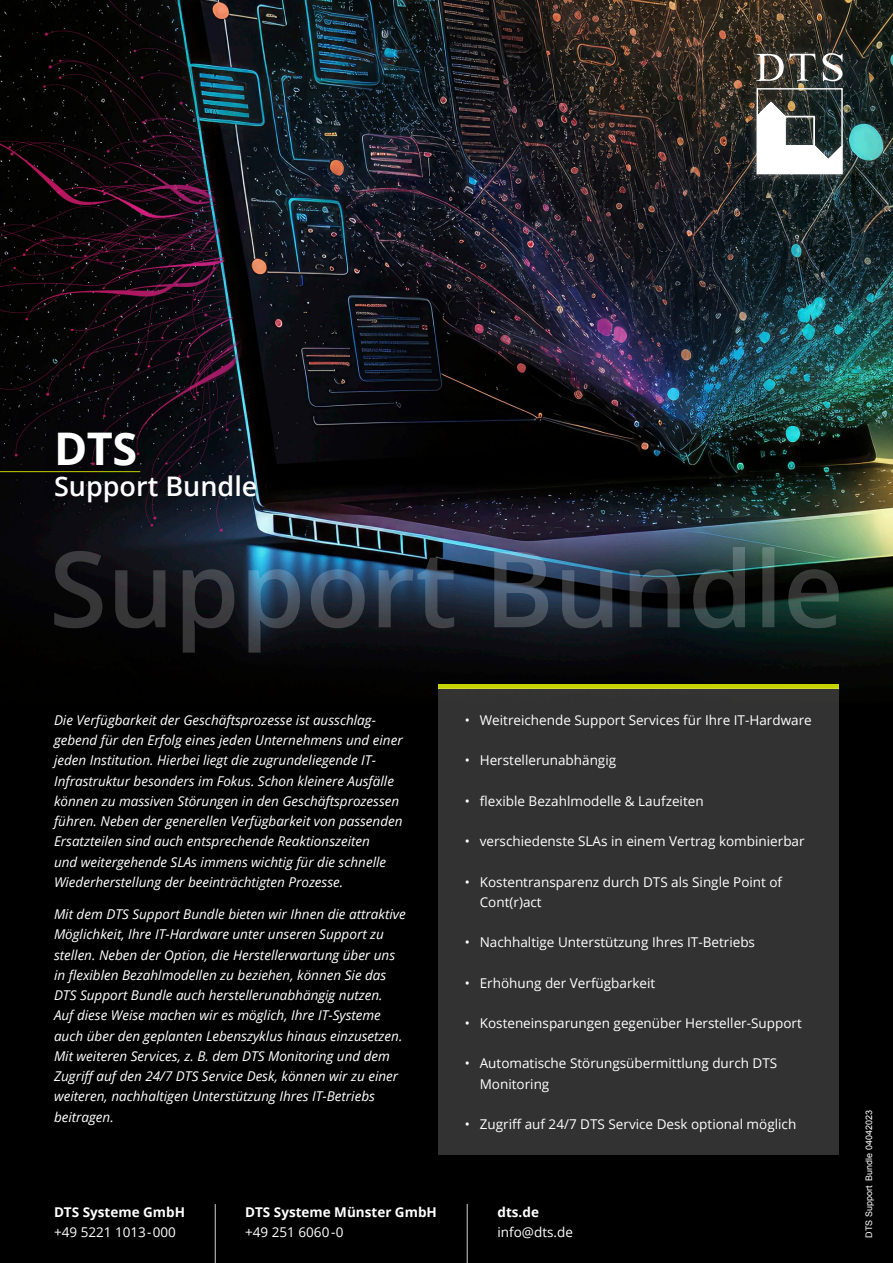
<style>
.page{position:relative;width:893px;height:1263px;background:#fff}
.page>*{position:absolute;margin:0;border:0;box-sizing:border-box;transform-origin:0 0}
.t1{font:700 45px "Open Sans";color:#fff}
.t2{font:600 27px "Open Sans";color:#fff}
.t3{font:italic 13.5px/20.2px "Open Sans";color:#fff}
.t4{font:13.5px/20.2px "Open Sans";color:#fff}
.t5{font:700 13.5px "Open Sans";color:#fff}
.t6{font:9px "Arial";color:#fff}
</style>
<div class="page">
<img style="left:0;top:0;width:893px;height:1263px">
<hr style="left:215px;top:1204px;width:1px;height:59px;background:#fff">
<hr style="left:467px;top:1204px;width:1px;height:59px;background:#fff">
<div style="left:42px;top:419px;width:227px;height:96px;background:#000;opacity:.3"></div>
<svg style="left:54px;top:547px;width:785px;height:106px;background:#202d36"></svg>
<hr style="left:438px;top:684px;width:401px;height:4px;background:#c7d300">
<div style="left:438px;top:688px;width:401px;height:466px;background:#323232"></div>
<hr style="left:0;top:471px;width:140px;height:1px;background:#c7d300">
<div style="left:747px;top:44px;width:105px;height:140px;background:#fff;opacity:.3"></div>
<svg style="left:756px;top:87px;width:87px;height:88px"></svg>
<svg style="left:756px;top:54px;width:59px;height:27px"></svg>
<svg style="left:822px;top:53px;width:20px;height:28px"></svg>
<p class="t1" style="left:54px;top:417px;width:85px">DTS</p>
<p class="t2" style="left:54px;top:468px;width:205px">Support Bundle</p>
<p class="t3" style="left:54px;top:709px;width:350px">Die Verfügbarkeit der Geschäftsprozesse ist ausschlag&shy;gebend für den Erfolg eines jeden Unternehmens und einer jeden Institution. Hierbei liegt die zugrundeliegende IT-Infrastruktur besonders im Fokus. Schon kleinere Ausfälle können zu massiven Störungen in den Geschäftsprozessen führen. Neben der generellen Verfügbarkeit von passenden Ersatzteilen sind auch entsprechende Reaktionszeiten<br>und weitergehende SLAs immens wichtig für die schnelle Wiederherstellung der beeinträchtigten Prozesse.</p>
<p class="t3" style="left:54px;top:904px;width:353px">Mit dem DTS Support Bundle bieten wir Ihnen die attraktive Möglichkeit, Ihre IT-Hardware unter unseren Support zu stellen. Neben der Option, die Herstellerwartung über uns in flexiblen Bezahlmodellen zu beziehen, können Sie das DTS Support Bundle auch herstellerunabhängig nutzen.<br>Auf diese Weise machen wir es möglich, Ihre IT-Systeme auch über den geplanten Lebenszyklus hinaus einzusetzen.<br>Mit weiteren Services, z. B. dem DTS Monitoring und dem Zugriff auf den 24/7 DTS Service Desk, können wir zu einer weiteren, nachhaltigen Unterstützung Ihres IT-Betriebs beitragen.</p>
<p class="t4" style="left:465px;top:710px;width:348px">• Weitreichende Support Services für Ihre IT-Hardware</p>
<p class="t4" style="left:465px;top:750px;width:153px">• Herstellerunabhängig</p>
<p class="t4" style="left:465px;top:790px;width:240px">• flexible Bezahlmodelle &amp; Laufzeiten</p>
<p class="t4" style="left:465px;top:831px;width:341px">• verschiedenste SLAs in einem Vertrag kombinierbar</p>
<p class="t4" style="left:480px;top:871px;width:304px;text-indent:-15px">• Kostentransparenz durch DTS als Single Point of<br>Cont(r)act</p>
<p class="t4" style="left:465px;top:932px;width:292px">• Nachhaltige Unterstützung Ihres IT-Betriebs</p>
<p class="t4" style="left:465px;top:972px;width:192px">• Erhöhung der Verfügbarkeit</p>
<p class="t4" style="left:465px;top:1012px;width:339px">• Kosteneinsparungen gegenüber Hersteller-Support</p>
<p class="t4" style="left:480px;top:1053px;width:299px;text-indent:-15px">• Automatische Störungsübermittlung durch DTS<br>Monitoring</p>
<p class="t4" style="left:465px;top:1113px;width:333px">• Zugriff auf 24/7 DTS Service Desk optional möglich</p>
<p class="t5" style="left:54px;top:1203px;width:133px">DTS Systeme GmbH</p>
<p class="t4" style="left:54px;top:1221px;width:123px">+49 5221 1013-000</p>
<p class="t5" style="left:245px;top:1203px;width:193px">DTS Systeme Münster GmbH</p>
<p class="t4" style="left:245px;top:1221px;width:100px">+49 251 6060 -0</p>
<p class="t5" style="left:497px;top:1203px;width:43px">dts.de</p>
<p class="t4" style="left:497px;top:1221px;width:77px">info@dts.de</p>
<p class="t6" style="left:863px;top:1238px;width:129px;rotate:-90deg">DTS Support Bundle 04042023</p>
</div>
